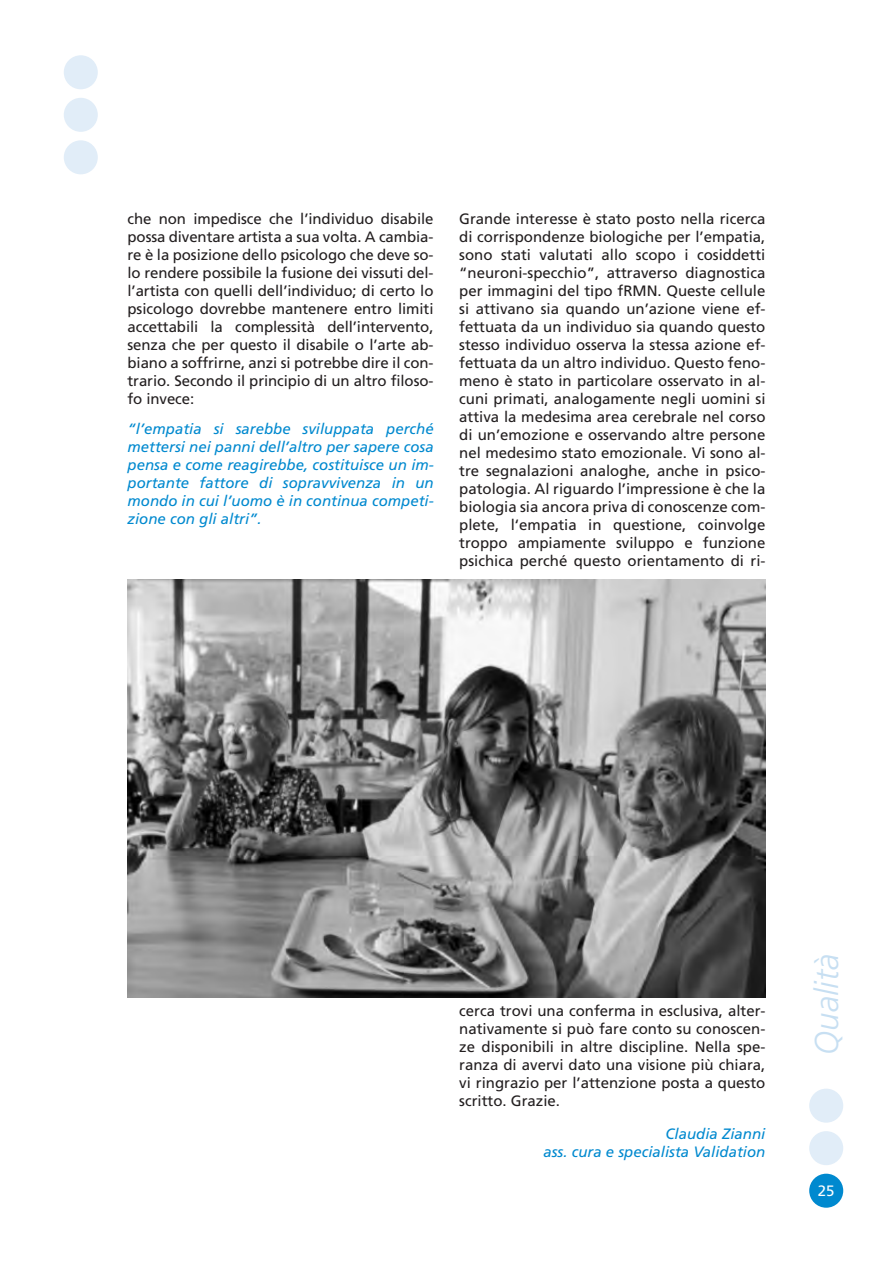
<style>
.page{position:relative;width:893px;height:1263px;background:#fff}
.page>*{position:absolute;margin:0;border:0;box-sizing:border-box;transform-origin:0 0}
.t1{font:italic 300 33px "Frutiger";color:#c7dff2}
.t2{font:15px/18px "Frutiger";color:#231f20;text-align:justify}
.t3{font:italic 15px/18px "Frutiger";color:#0089cf;text-align:justify}
.t4{font:15px "Frutiger";color:#fff}
</style>
<div class="page">
<div style="left:809px;top:1089px;width:34px;height:34px;background:#e1edf8;border-radius:50%"></div>
<div style="left:809px;top:1174px;width:34px;height:34px;background:#0089cf;border-radius:50%"></div>
<div style="left:809px;top:1131px;width:34px;height:34px;background:#e1edf8;border-radius:50%"></div>
<div style="left:64px;top:55px;width:34px;height:34px;background:#e1edf8;border-radius:50%"></div>
<div style="left:64px;top:98px;width:34px;height:34px;background:#e1edf8;border-radius:50%"></div>
<div style="left:64px;top:140px;width:34px;height:34px;background:#e1edf8;border-radius:50%"></div>
<img style="left:128px;top:579px;width:637px;height:418px">
<p class="t2" style="left:128px;top:211px;width:307px">che non impedisce che l’individuo disabile possa diventare artista a sua volta. A cambia&shy;re è la posizione dello psicologo che deve so&shy;lo rendere possibile la fusione dei vissuti del&shy;l’artista con quelli dell’individuo; di certo lo psicologo dovrebbe mantenere entro limiti accettabili la complessità dell’intervento, senza che per questo il disabile o l’arte ab&shy;biano a soffrirne, anzi si potrebbe dire il con&shy;trario. Secondo il principio di un altro filoso&shy;fo invece:</p>
<p class="t3" style="left:128px;top:421px;width:308px">“l’empatia si sarebbe sviluppata perché mettersi nei panni dell’altro per sapere cosa pensa e come reagirebbe, costituisce un im&shy;portante fattore di sopravvivenza in un mondo in cui l’uomo è in continua competi&shy;zione con gli altri”.</p>
<p class="t2" style="left:459px;top:211px;width:308px">Grande interesse è stato posto nella ricerca di corrispondenze biologiche per l’empatia, sono stati valutati allo scopo i cosiddetti “neuroni-specchio”, attraverso diagnostica per immagini del tipo fRMN. Queste cellule si attivano sia quando un’azione viene ef&shy;fettuata da un individuo sia quando questo stesso individuo osserva la stessa azione ef&shy;fettuata da un altro individuo. Questo feno&shy;meno è stato in particolare osservato in al&shy;cuni primati, analogamente negli uomini si attiva la medesima area cerebrale nel corso di un’emozione e osservando altre persone nel medesimo stato emozionale. Vi sono al&shy;tre segnalazioni analoghe, anche in psico&shy;patologia. Al riguardo l’impressione è che la biologia sia ancora priva di conoscenze com&shy;plete, l‘empatia in questione, coinvolge troppo ampiamente sviluppo e funzione psichica perché questo orientamento di ri-</p>
<p class="t2" style="left:459px;top:1003px;width:308px">cerca trovi una conferma in esclusiva, alter&shy;nativamente si può fare conto su conoscen&shy;ze disponibili in altre discipline. Nella spe&shy;ranza di avervi dato una visione più chiara, vi ringrazio per l’attenzione posta a questo scritto. Grazie.</p>
<p class="t3" style="left:543px;top:1126px;width:224px;text-align:right">Claudia Zianni<br>ass. cura e specialista Validation</p>
<h1 class="t1" style="left:813px;top:1054px;width:102px;rotate:-90deg">Qualità</h1>
<p class="t4" style="left:818px;top:1185px;width:18px">25</p>
</div>
